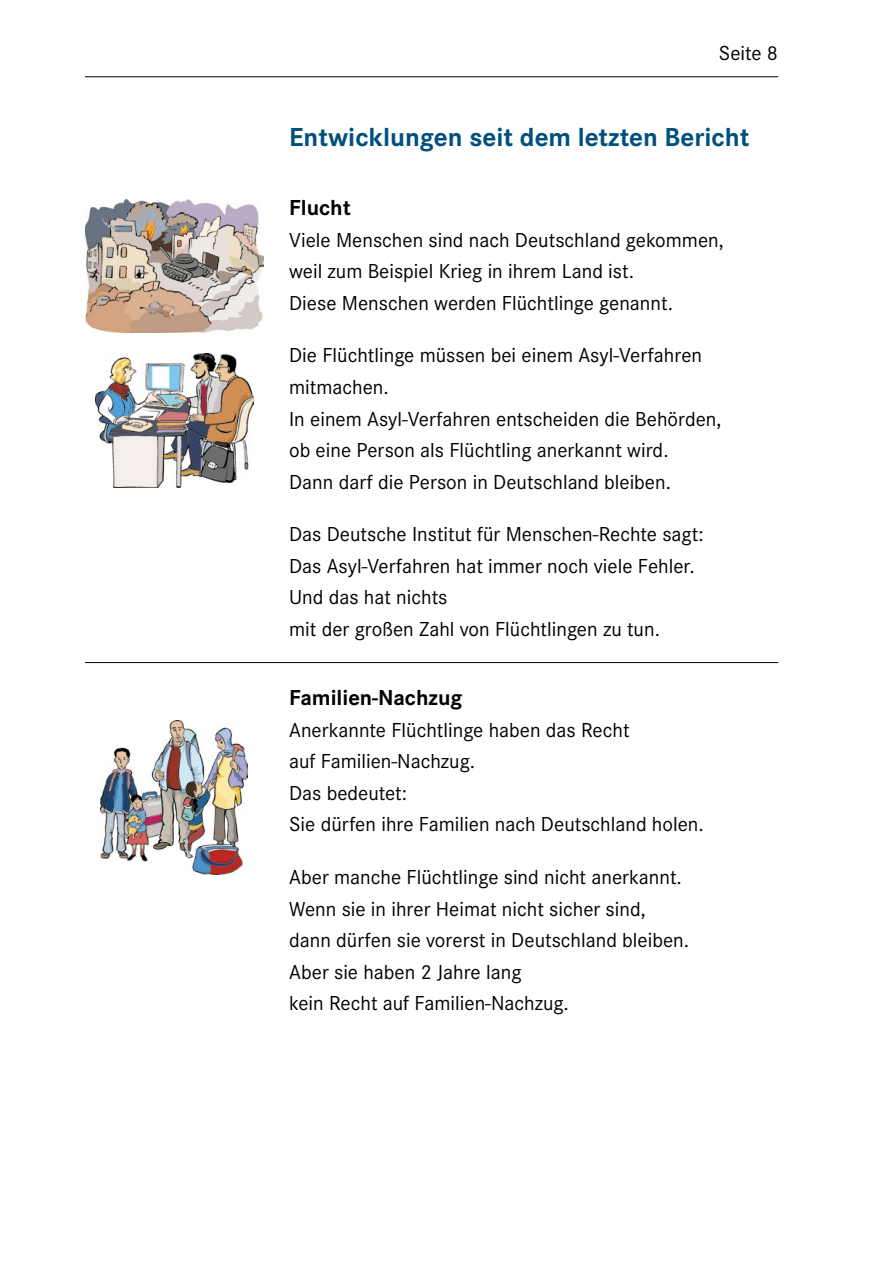
<style>
.page{position:relative;width:893px;height:1263px;background:#fff}
.page>*{position:absolute;margin:0;border:0;box-sizing:border-box;transform-origin:0 0}
.t1{font:700 27px "Corporate S Pro";color:#004f7c}
.t2{font:700 22.5px "Corporate S Pro";color:#000}
.t3{font:21px/31.5px "Corporate S Pro";color:#000}
</style>
<div class="page">
<hr style="left:85px;top:77px;width:693px;height:1px;background:#000">
<hr style="left:85px;top:662px;width:693px;height:1px;background:#000">
<img style="left:85px;top:199px;width:179px;height:133px">
<img style="left:96px;top:353px;width:157px;height:135px">
<img style="left:101px;top:721px;width:147px;height:154px">
<p class="t3" style="left:719px;top:35px;width:61px">Seite 8</p>
<h1 class="t1" style="left:289px;top:115px;width:462px">Entwicklungen seit dem letzten Bericht</h1>
<h2 class="t2" style="left:289px;top:190px;width:63px">Flucht</h2>
<p class="t3" style="left:289px;top:222px;width:436px">Viele Menschen sind nach Deutschland gekommen, weil zum Beispiel Krieg in ihrem Land ist.<br>Diese Menschen werden Flüchtlinge genannt.</p>
<p class="t3" style="left:289px;top:338px;width:434px">Die Flüchtlinge müssen bei einem Asyl-Verfahren mitmachen.<br>In einem Asyl-Verfahren entscheiden die Behörden, ob eine Person als Flüchtling anerkannt wird.<br>Dann darf die Person in Deutschland bleiben.</p>
<p class="t3" style="left:289px;top:517px;width:416px">Das Deutsche Institut für Menschen-Rechte sagt:<br>Das Asyl-Verfahren hat immer noch viele Fehler.<br>Und das hat nichts<br>mit der großen Zahl von Flüchtlingen zu tun.</p>
<h2 class="t2" style="left:289px;top:680px;width:175px">Familien-Nachzug</h2>
<p class="t3" style="left:289px;top:713px;width:416px">Anerkannte Flüchtlinge haben das Recht<br>auf Familien-Nachzug.<br>Das bedeutet:<br>Sie dürfen ihre Familien nach Deutschland holen.</p>
<p class="t3" style="left:289px;top:860px;width:402px">Aber manche Flüchtlinge sind nicht anerkannt.<br>Wenn sie in ihrer Heimat nicht sicher sind, dann dürfen sie vorerst in Deutschland bleiben.<br>Aber sie haben 2 Jahre lang<br>kein Recht auf Familien-Nachzug.</p>
</div>
